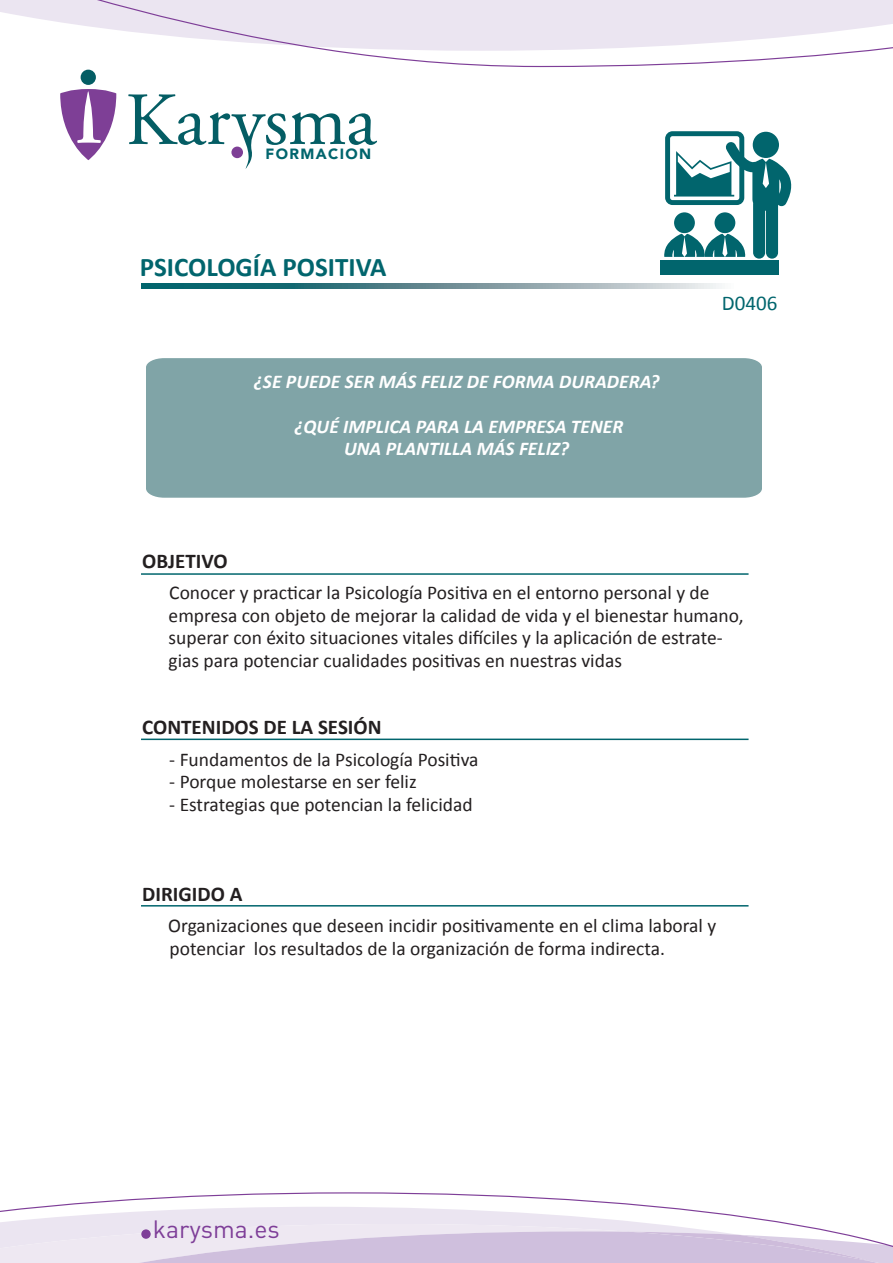
<style>
.page{position:relative;width:893px;height:1263px;background:#fff}
.page>*{position:absolute;margin:0;border:0;box-sizing:border-box;transform-origin:0 0}
.t1{font:700 27px "Calibri";color:#01656d}
.t2{font:24.75px "DIN";color:#7e3e98}
.t3{font:700 21px "Calibri";color:#231f20}
.t4{font:21px "Calibri";color:#01656d}
.t5{font:19.5px/22.5px "Calibri";color:#231f20}
.t6{font:italic 700 19.5px/22.5px "Calibri";color:#fff;text-align:center}
.t7{font:900 14.85px "Avenir";letter-spacing:.095em;color:#01656d}
</style>
<div class="page">
<div style="left:146px;top:358px;width:616px;height:140px;background:#80a4a7"></div>
<svg style="left:0;top:1192px;width:893px;height:71px"></svg>
<svg style="left:0;top:0;width:893px;height:67px"></svg>
<svg style="left:142px;top:284px;width:580px;height:4px;background:#66939a"></svg>
<div style="left:660px;top:260px;width:119px;height:15px;background:#01656d"></div>
<svg style="left:664px;top:131px;width:128px;height:128px"></svg>
<div style="left:141px;top:1229px;width:10px;height:10px;background:#7e3e98;border-radius:50%"></div>
<hr style="left:141px;top:738px;width:607px;height:2px;background:#01656d">
<hr style="left:141px;top:905px;width:607px;height:1px;background:#01656d">
<hr style="left:141px;top:573px;width:607px;height:2px;background:#01656d">
<svg style="left:128px;top:94px;width:249px;height:75px"></svg>
<div style="left:81px;top:70px;width:15px;height:15px;background:#045d64;border-radius:50%"></div>
<svg style="left:60px;top:89px;width:56px;height:71px"></svg>
<p class="t7" style="left:266px;top:141px;width:107px">FORMACION</p>
<h1 class="t1" style="left:140px;top:250px;width:248px">PSICOLOGÍA POSITIVA</h1>
<p class="t6" style="left:254px;top:370px;width:407px">¿SE PUEDE SER MÁS FELIZ DE FORMA DURADERA?</p>
<p class="t6" style="left:294px;top:415px;width:330px">¿QUÉ IMPLICA PARA LA EMPRESA TENER<br>UNA PLANTILLA MÁS FELIZ?</p>
<p class="t4" style="left:722px;top:290px;width:57px">D0406</p>
<p class="t3" style="left:142px;top:547px;width:87px">OBJETIVO</p>
<p class="t5" style="left:169px;top:582px;width:576px">Conocer y practicar la Psicología Positiva en el entorno personal y de empresa con objeto de mejorar la calidad de vida y el bienestar humano, superar con éxito situaciones vitales difíciles y la aplicación de estrate&shy;gias para potenciar cualidades positivas en nuestras vidas</p>
<p class="t3" style="left:142px;top:714px;width:241px">CONTENIDOS DE LA SESIÓN</p>
<p class="t5" style="left:169px;top:748px;width:311px">- Fundamentos de la Psicología Positiva</p>
<p class="t5" style="left:169px;top:771px;width:249px">- Porque molestarse en ser feliz</p>
<p class="t5" style="left:169px;top:793px;width:305px">- Estrategias que potencian la felicidad</p>
<p class="t3" style="left:142px;top:880px;width:102px">DIRIGIDO A</p>
<p class="t5" style="left:168px;top:915px;width:550px">Organizaciones que deseen incidir positivamente en el clima laboral y potenciar los resultados de la organización de forma indirecta.</p>
<p class="t2" style="left:153px;top:1214px;width:128px">karysma.es</p>
</div>
